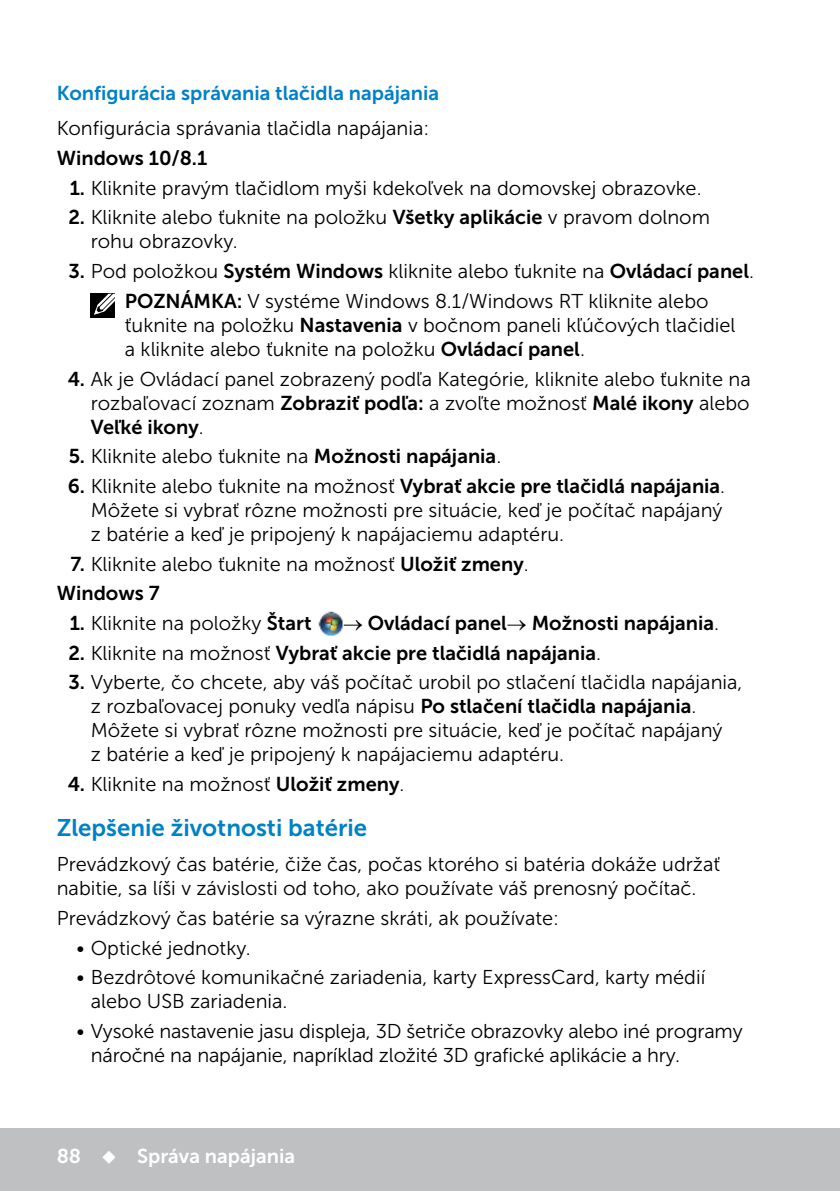
<style>
.page{position:relative;width:840px;height:1191px;background:#fff}
.page>*{position:absolute;margin:0;border:0;box-sizing:border-box;transform-origin:0 0}
.Head2{font:24px "Museo Sans For Dell 700";color:#0081c6}
.Note_indent{font:20px/24px "Museo Sans For Dell 300";color:#000}
.Paragraph{font:20px/24px "Museo Sans For Dell 300";color:#000}
.Paragraph-2{font:20px "Museo Sans For Dell 700";color:#000}
.Head3{font:20px "Museo Sans For Dell 700";color:#0081c6}
.t1{font:20px "Museo Sans For Dell 700";color:#fff}
.s1{font-family:"Museo Sans For Dell 700"}
.s2{font-family:"Museo Sans For Dell 300"}
</style>
<div class="page">
<div style="left:0;top:1128px;width:839px;height:63px;background:#bec0c2"></div>
<img style="left:318px;top:611px;width:25px;height:25px">
<div style="left:91px;top:294px;width:24px;height:24px;background:#000"></div>
<svg style="left:94px;top:294px;width:21px;height:21px"></svg>
<p class="Head3" style="left:57px;top:82px;width:384px">Konfigurácia správania tlačidla napájania</p>
<p class="Paragraph" style="left:57px;top:117px;width:374px">Konfigurácia správania tlačidla napájania:</p>
<p class="Paragraph-2" style="left:57px;top:147px;width:152px">Windows 10/8.1</p>
<p class="Note_indent" style="left:70px;top:176px;width:633px"><span class="s1">1.</span> Kliknite pravým tlačidlom myši kdekoľvek na domovskej obrazovke.</p>
<p class="Note_indent" style="left:91px;top:206px;width:620px;text-indent:-22px"><span class="s1">2.</span> Kliknite alebo ťuknite na položku <span class="s1">Všetky aplikácie</span> v pravom dolnom rohu obrazovky.</p>
<p class="Note_indent" style="left:69px;top:259px;width:686px"><span class="s1">3.</span> Pod položkou <span class="s1">Systém Windows</span> kliknite alebo ťuknite na <span class="s1">Ovládací panel</span>.</p>
<p class="Note_indent" style="left:125px;top:289px;width:611px"><span class="s1">POZNÁMKA:</span> V systéme Windows 8.1/Windows RT kliknite alebo ťuknite na položku <span class="s1">Nastavenia</span> v bočnom paneli kľúčových tlačidiel a kliknite alebo ťuknite na položku <span class="s1">Ovládací panel</span>.</p>
<p class="Note_indent" style="left:91px;top:367px;width:661px;text-align:justify;text-indent:-23px"><span class="s1">4.</span> Ak je Ovládací panel zobrazený podľa Kategórie, kliknite alebo ťuknite na rozbaľovací zoznam <span class="s1">Zobraziť podľa:</span> a zvoľte možnosť <span class="s1">Malé ikony</span> alebo <span class="s1">Veľké ikony</span>.</p>
<p class="Note_indent" style="left:69px;top:444px;width:434px"><span class="s1">5.</span> Kliknite alebo ťuknite na <span class="s1">Možnosti napájania</span>.</p>
<p class="Note_indent" style="left:91px;top:474px;width:635px;text-indent:-23px"><span class="s1">6.</span> Kliknite alebo ťuknite na možnosť <span class="s1">Vybrať akcie pre tlačidlá napájania</span>.<br>Môžete si vybrať rôzne možnosti pre situácie, keď je počítač napájaný z batérie a keď je pripojený k napájaciemu adaptéru.</p>
<p class="Note_indent" style="left:70px;top:552px;width:459px"><span class="s1">7.</span> Kliknite alebo ťuknite na možnosť <span class="s1">Uložiť zmeny</span>.</p>
<p class="Paragraph-2" style="left:57px;top:582px;width:104px">Windows 7</p>
<p class="Note_indent" style="left:70px;top:611px;width:243px"><span class="s1">1.</span> Kliknite na položky <span class="s1">Štart</span></p>
<p class="Paragraph-2" style="left:343px;top:612px;width:377px">→ Ovládací panel→ Možnosti napájania<span class="s2">.</span></p>
<p class="Paragraph-2" style="left:68px;top:641px;width:534px">2. <span class="s2">Kliknite na možnosť</span> Vybrať akcie pre tlačidlá napájania<span class="s2">.</span></p>
<p class="Note_indent" style="left:91px;top:670px;width:652px;text-indent:-22px"><span class="s1">3.</span> Vyberte, čo chcete, aby váš počítač urobil po stlačení tlačidla napájania, z rozbaľovacej ponuky vedľa nápisu <span class="s1">Po stlačení tlačidla napájania</span>.<br>Môžete si vybrať rôzne možnosti pre situácie, keď je počítač napájaný<br>z batérie a keď je pripojený k napájaciemu adaptéru.</p>
<p class="Note_indent" style="left:68px;top:772px;width:338px"><span class="s1">4.</span> Kliknite na možnosť <span class="s1">Uložiť zmeny</span>.</p>
<p class="Head2" style="left:57px;top:814px;width:312px">Zlepšenie životnosti batérie</p>
<p class="Paragraph" style="left:57px;top:852px;width:664px">Prevádzkový čas batérie, čiže čas, počas ktorého si batéria dokáže udržať nabitie, sa líši v závislosti od toho, ako používate váš prenosný počítač.</p>
<p class="Paragraph" style="left:57px;top:906px;width:503px">Prevádzkový čas batérie sa výrazne skráti, ak používate:</p>
<p class="Note_indent" style="left:77px;top:936px;width:176px">• Optické jednotky.</p>
<p class="Note_indent" style="left:91px;top:965px;width:615px;text-indent:-14px">• Bezdrôtové komunikačné zariadenia, karty ExpressCard, karty médií alebo USB zariadenia.</p>
<p class="Note_indent" style="left:91px;top:1019px;width:653px;text-indent:-14px">• Vysoké nastavenie jasu displeja, 3D šetriče obrazovky alebo iné programy náročné na napájanie, napríklad zložité 3D grafické aplikácie a hry.</p>
<p class="t1" style="left:57px;top:1144px;width:240px">88 ◆ Správa napájania</p>
</div>
